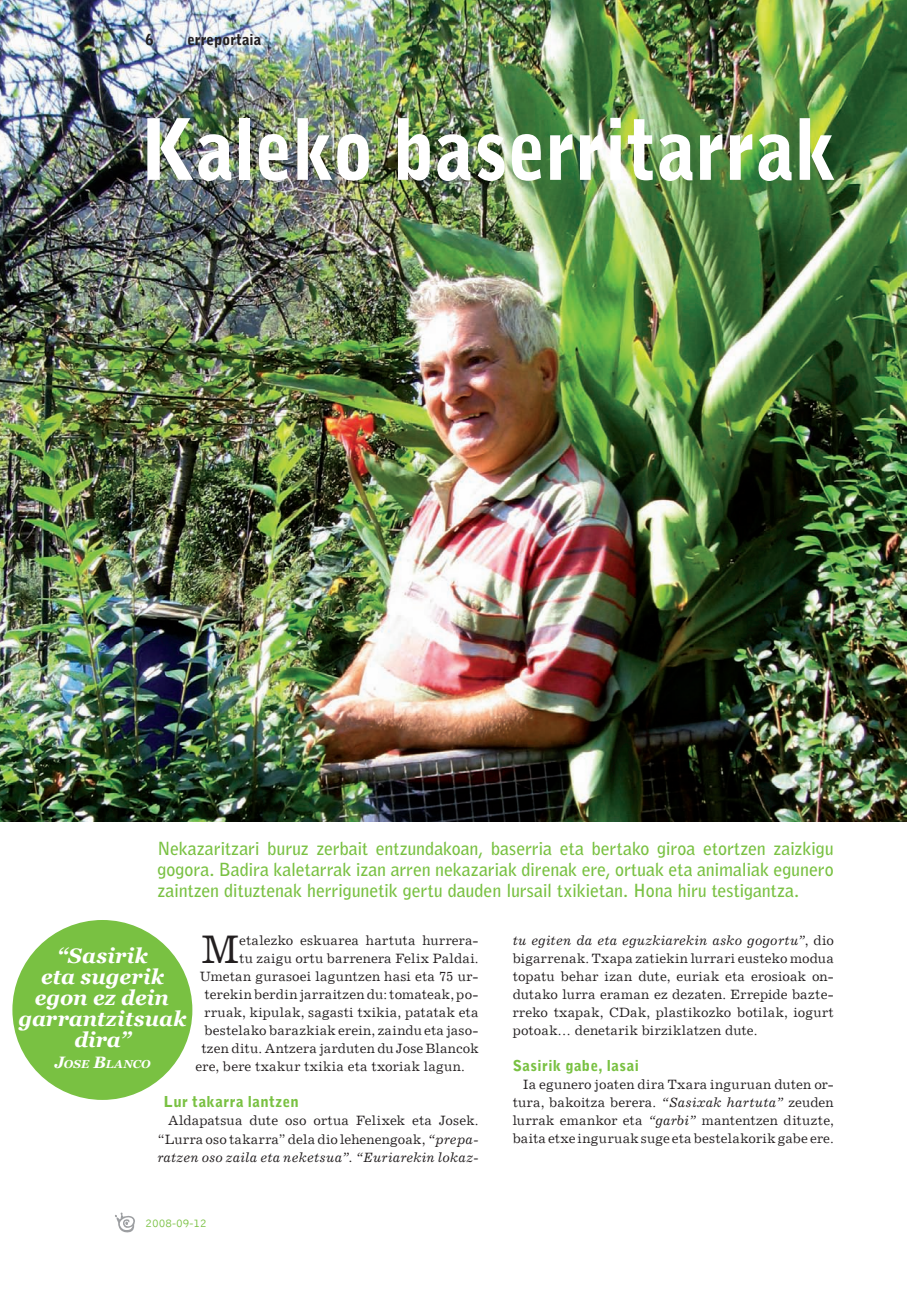
<style>
.page{position:relative;width:919px;height:1289px;background:#fff}
.page>*{position:absolute;margin:0;border:0;box-sizing:border-box;transform-origin:0 0}
.t1{font:900 84px "Bell Gothic Std";letter-spacing:.005em;color:#fff;scale:.9 1}
.t2{font:39.75px "Excelsior LT";color:#231f20}
.t3{font:italic 700 21px/21px "Georgia";color:#fff;text-align:center}
.t4{font:700 18px/21px "Bell Gothic Std";letter-spacing:-.005em;color:#79c142;text-align:justify}
.t5{font:900 15px "Bell Gothic Std";letter-spacing:.03em;color:#79c142}
.t6{font:900 15px "Bell Gothic Std";color:#231f20}
.t7{font:13.5px/18px "Excelsior LT";letter-spacing:.02em;color:#231f20;text-align:justify}
.t8{font:italic 13.5px "Excelsior";letter-spacing:.015em;color:#231f20}
.t9{font:300 12px "Bell Gothic";color:#79c142}
.t10{font:italic 700 11.55px "Georgia";letter-spacing:.01em;color:#fff}
.s1{font-family:"Excelsior LT";font-style:normal}
.s2{font-family:"Excelsior";font-style:italic}
.s3{font-size:16.5px}
</style>
<div class="page">
<svg style="left:115px;top:1212px;width:20px;height:21px"></svg>
<img style="left:0;top:0;width:906px;height:821px">
<div style="left:12px;top:920px;width:180px;height:179px;background:#79c142;border-radius:50%"></div>
<p class="t6" style="left:145px;top:30px;width:10px">6</p>
<p class="t6" style="left:187px;top:30px;width:75px">erreportaia</p>
<h1 class="t1" style="left:141px;top:101px;width:774px">Kaleko baserritarrak</h1>
<p class="t4" style="left:157px;top:838px;width:677px">Nekazaritzari buruz zerbait entzundakoan, baserria eta bertako giroa etortzen zaizkigu gogora. Badira kaletarrak izan arren nekazariak direnak ere, ortuak eta animaliak egunero zaintzen dituztenak herrigunetik gertu dauden lursail txikietan. Hona hiru testigantza.</p>
<h2 class="t2" style="left:201px;top:926px;width:39px">M</h2>
<p class="t7" style="left:239px;top:931px;width:241px">etalezko eskuarea hartuta hurrera-</p>
<p class="t8" style="left:512px;top:932px;width:323px">tu egiten da eta eguzkiarekin asko gogortu”<span class="s1">, dio</span></p>
<p class="t7" style="left:512px;top:949px;width:323px">bigarrenak. Txapa zatiekin lurrari eusteko modua topatu behar izan dute, euriak eta erosioak on&shy;dutako lurra eraman ez dezaten. Errepide bazte&shy;rreko txapak, CDak, plastikozko botilak, iogurt potoak… denetarik birziklatzen dute.</p>
<p class="t5" style="left:512px;top:1057px;width:128px">Sasirik gabe, lasai</p>
<p class="t7" style="left:512px;top:1075px;width:323px;text-indent:11px">Ia egunero joaten dira Txara inguruan duten or&shy;tura, bakoitza berera. <span class="s2">“Sasixak hartuta”</span> zeuden lurrak emankor eta <span class="s2">“garbi”</span> mantentzen dituzte, baita etxe inguruak suge eta bestelakorik gabe ere.</p>
<h3 class="t3" style="left:19px;top:945px;width:169px">“Sasirik<br>eta sugerik egon ez dein garrantzitsuak dira”</h3>
<p class="t10" style="left:55px;top:1057px;width:97px"><span class="s3">J</span>OSE <span class="s3">B</span>LANCO</p>
<p class="t7" style="left:239px;top:949px;width:241px">tu zaigu ortu barrenera Felix Paldai.</p>
<p class="t7" style="left:200px;top:967px;width:280px">Umetan gurasoei laguntzen hasi eta 75 ur-</p>
<p class="t7" style="left:204px;top:985px;width:276px">terekin berdin jarraitzen du: tomateak, po-</p>
<p class="t7" style="left:204px;top:1003px;width:275px">rruak, kipulak, sagasti txikia, patatak eta</p>
<p class="t7" style="left:204px;top:1021px;width:276px">bestelako barazkiak erein, zaindu eta jaso-</p>
<p class="t7" style="left:201px;top:1039px;width:278px">tzen ditu. Antzera jarduten du Jose Blancok</p>
<p class="t7" style="left:195px;top:1057px;width:271px">ere, bere txakur txikia eta txoriak lagun.</p>
<p class="t5" style="left:164px;top:1093px;width:136px">Lur takarra lantzen</p>
<p class="t7" style="left:157px;top:1111px;width:323px;text-align:right">Aldapatsua dute oso ortua Felixek eta Josek. “Lurra oso takarra” dela dio lehenengoak, <span class="s2">“prepa-</span></p>
<p class="t8" style="left:157px;top:1148px;width:323px">ratzen oso zaila eta neketsua”. “Euriarekin lokaz-</p>
<p class="t9" style="left:145px;top:1216px;width:63px">2008-09-12</p>
</div>
